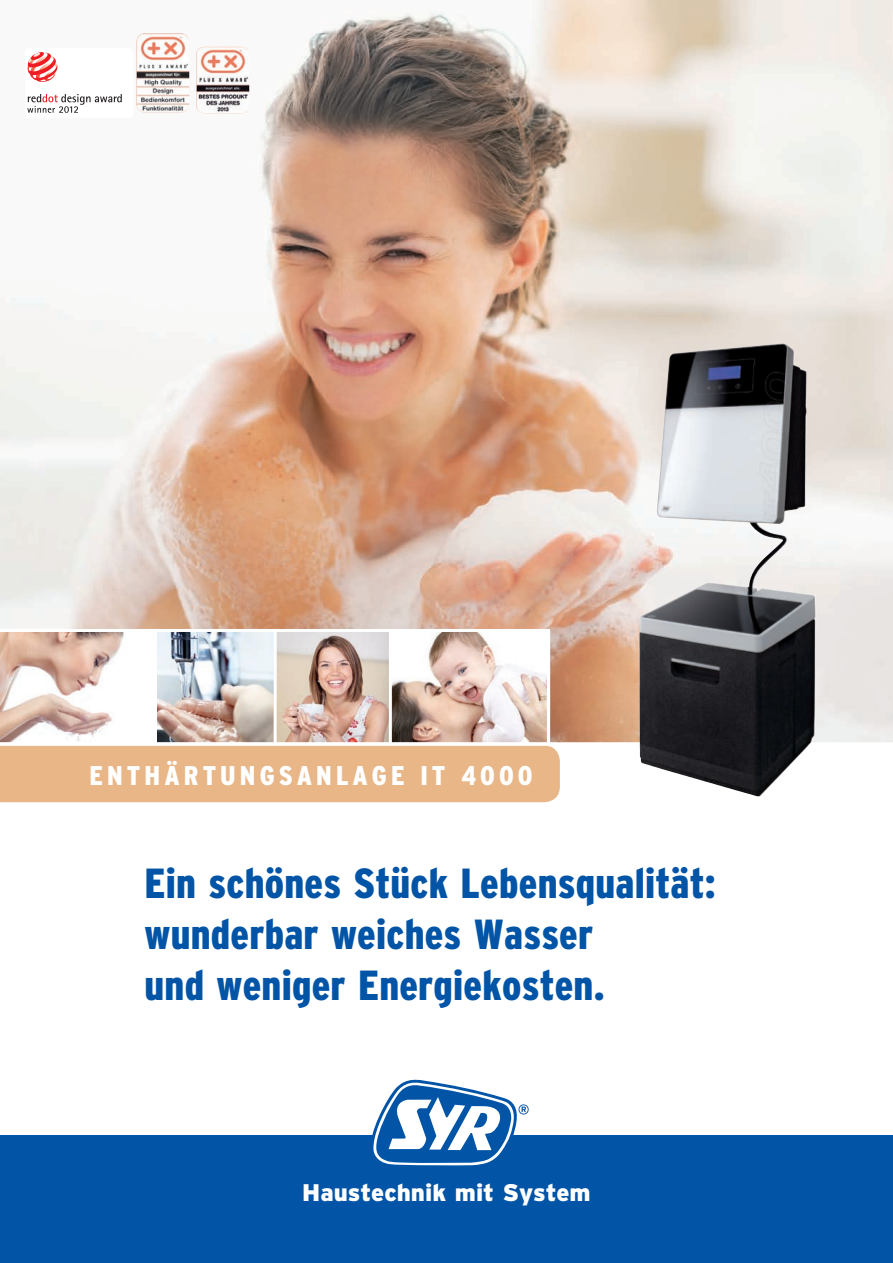
<style>
.page{position:relative;width:893px;height:1263px;background:#fff}
.page>*{position:absolute;margin:0;border:0;box-sizing:border-box;transform-origin:0 0}
.t1{font:900 condensed 42px "Interstate";letter-spacing:.005em;color:#0154a6}
.t2{font:900 condensed 27px "Interstate";letter-spacing:.15em;color:#fff}
.t3{font:900 24px "Interstate";color:#fff}
</style>
<div class="page">
<img style="left:0;top:0;width:893px;height:742px">
<img style="left:156px;top:632px;width:118px;height:110px">
<img style="left:277px;top:632px;width:112px;height:110px">
<img style="left:0;top:632px;width:153px;height:110px">
<hr style="left:153px;top:631px;width:3px;height:113px;background:#fff">
<img style="left:392px;top:632px;width:155px;height:110px">
<hr style="left:0;top:629px;width:550px;height:3px;background:#fff">
<hr style="left:389px;top:631px;width:3px;height:113px;background:#fff">
<hr style="left:274px;top:631px;width:3px;height:113px;background:#fff">
<div style="left:0;top:1135px;width:893px;height:128px;background:#0154a6"></div>
<svg style="left:372px;top:1080px;width:157px;height:86px"></svg>
<div style="left:0;top:745px;width:560px;height:58px;background:#e8b687"></div>
<hr style="left:547px;top:631px;width:3px;height:114px;background:#fff">
<img style="left:717px;top:343px;width:65px;height:6px">
<div style="left:25px;top:48px;width:109px;height:70px;background:#fff;border-radius:5px"></div>
<svg style="left:25px;top:48px;width:97px;height:70px"></svg>
<img style="left:196px;top:47px;width:53px;height:66px">
<img style="left:137px;top:34px;width:52px;height:78px">
<p class="t2" style="left:90px;top:760px;width:445px">ENTHÄRTUNGSANLAGE IT 4000</p>
<p class="t1" style="left:145px;top:860px;width:573px">Ein schönes Stück Lebensqualität:</p>
<p class="t1" style="left:145px;top:911px;width:450px">wunderbar weiches Wasser</p>
<p class="t1" style="left:145px;top:962px;width:462px">und weniger Energiekosten.</p>
<p class="t3" style="left:302px;top:1179px;width:290px">Haustechnik mit System</p>
</div>
